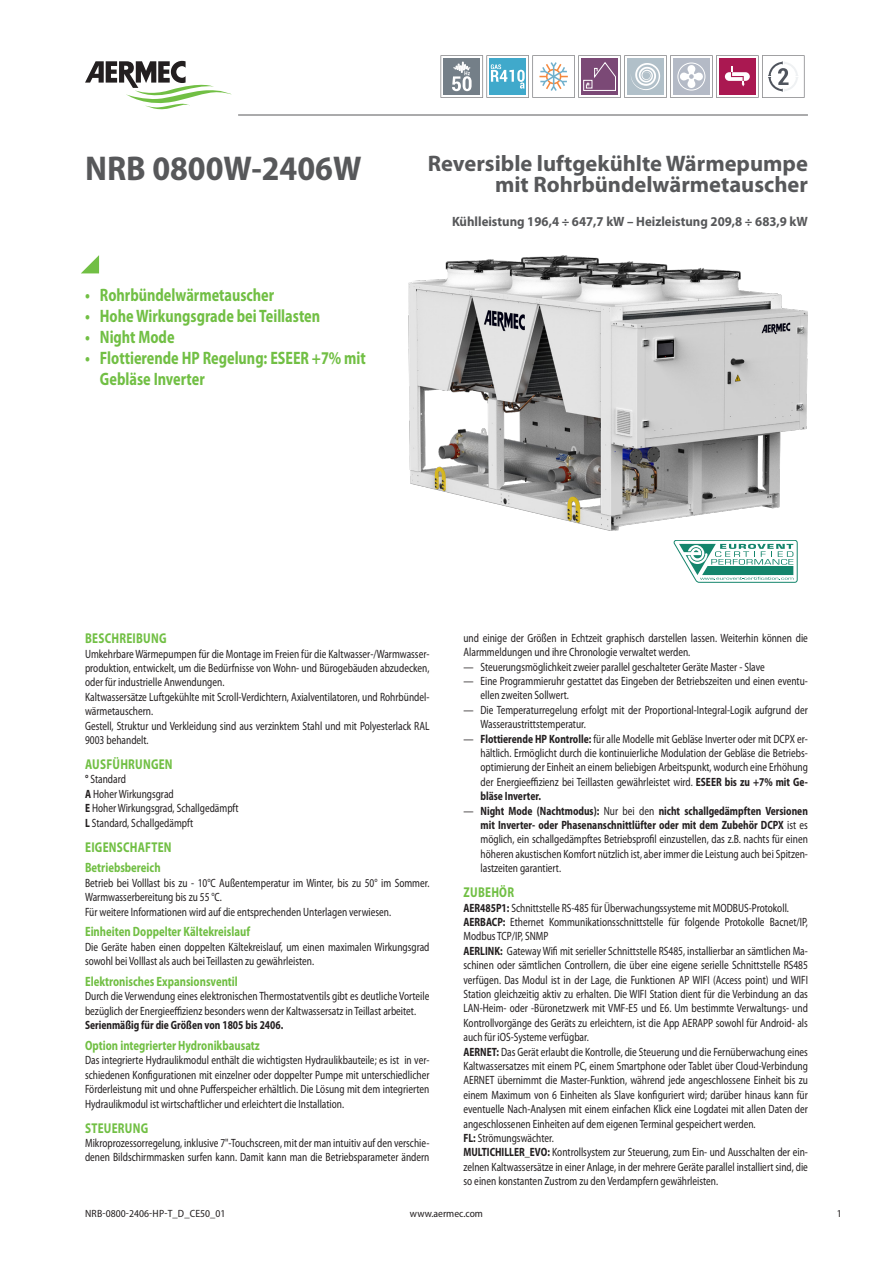
<style>
.page{position:relative;width:893px;height:1263px;background:#fff}
.page>*{position:absolute;margin:0;border:0;box-sizing:border-box;transform-origin:0 0}
.grandezza{font:700 semi-condensed 34.5px "Myriad Pro";color:#57585a}
.descrizione{font:700 22.5px/21px "Myriad Pro";color:#57585a;text-align:right}
.t1{font:700 semi-condensed 18px/21px "Myriad Pro";color:#71bf44;scale:.85 1}
.t2{font:700 semi-condensed 14.25px "Myriad Pro";letter-spacing:.02em;color:#71bf44;scale:.85 1}
.t3{font:700 semi-condensed 13.5px "Myriad Pro";color:#71bf44;scale:.85 1}
.dettaglio{font:700 13.5px "Myriad Pro";color:#57585a;scale:.95 1}
.normaleInline_de{font:semi-condensed 12px/14.4px "Myriad Pro";color:#231f20;text-align:justify;scale:.85 1}
.normale_de{font:semi-condensed 12px/14.4px "Myriad Pro";color:#231f20;scale:.85 1}
.normaleInline_de-2{font:700 semi-condensed 12px "Myriad Pro";color:#231f20;scale:.85 1}
.t4{font:semi-condensed 10.5px "Myriad Pro";color:#231f20}
.s1{font-weight:700}
</style>
<div class="page">
<svg style="left:81px;top:255px;width:18px;height:18px"></svg>
<hr style="left:238px;top:115px;width:570px;height:1px;background:#57585a">
<img style="left:408px;top:256px;width:400px;height:275px">
<svg style="left:85px;top:61px;width:147px;height:48px"></svg>
<svg style="left:441px;top:55px;width:363px;height:43px"></svg>
<svg style="left:674px;top:540px;width:123px;height:43px"></svg>
<p class="grandezza" style="left:85px;top:146px;width:278px">NRB 0800W-2406W</p>
<p class="t1" style="left:85px;top:284px;width:224px">• Rohrbündelwärmetauscher</p>
<p class="t1" style="left:85px;top:305px;width:278px">• Hohe Wirkungsgrade bei Teillasten</p>
<p class="t1" style="left:85px;top:326px;width:107px">• Night Mode</p>
<p class="t1" style="left:100px;top:347px;width:314px;text-indent:-15px">• Flottierende HP Regelung: ESEER +7% mit<br>Gebläse Inverter</p>
<p class="descrizione" style="left:428px;top:153px;width:382px">Reversible luftgekühlte Wärmepumpe mit Rohrbündelwärmetauscher</p>
<p class="dettaglio" style="left:452px;top:213px;width:376px">Kühlleistung 196,4 ÷ 647,7 kW – Heizleistung 209,8 ÷ 683,9 kW</p>
<p class="t2" style="left:85px;top:629px;width:97px">BESCHREIBUNG</p>
<p class="normale_de" style="left:85px;top:646px;width:407px;text-align:justify">Umkehrbare Wärmepumpen für die Montage im Freien für die Kaltwasser-/Warmwasser&shy;produktion, entwickelt, um die Bedürfnisse von Wohn- und Bürogebäuden abzudecken, oder für industrielle Anwendungen.</p>
<p class="normale_de" style="left:85px;top:689px;width:407px">Kaltwassersätze Luftgekühlte mit Scroll-Verdichtern, Axialventilatoren, und Rohrbündel&shy;wärmetauschern.</p>
<p class="normale_de" style="left:85px;top:718px;width:407px">Gestell, Struktur und Verkleidung sind aus verzinktem Stahl und mit Polyesterlack RAL<br>9003 behandelt.</p>
<p class="t2" style="left:85px;top:755px;width:104px">AUSFÜHRUNGEN</p>
<p class="normale_de" style="left:85px;top:772px;width:50px"><span class="s1">°</span> Standard</p>
<p class="normale_de" style="left:85px;top:786px;width:106px"><span class="s1">A</span> Hoher Wirkungsgrad</p>
<p class="normale_de" style="left:85px;top:801px;width:182px"><span class="s1">E</span> Hoher Wirkungsgrad, Schallgedämpft</p>
<p class="normale_de" style="left:85px;top:815px;width:129px"><span class="s1">L</span> Standard, Schallgedämpft</p>
<p class="t2" style="left:85px;top:838px;width:103px">EIGENSCHAFTEN</p>
<p class="t3" style="left:85px;top:859px;width:90px">Betriebsbereich</p>
<p class="normale_de" style="left:85px;top:875px;width:407px">Betrieb bei Volllast bis zu - 10°C Außentemperatur im Winter, bis zu 50° im Sommer.<br>Warmwasserbereitung bis zu 55 °C.</p>
<p class="normale_de" style="left:85px;top:904px;width:362px">Für weitere Informationen wird auf die entsprechenden Unterlagen verwiesen.</p>
<p class="t3" style="left:85px;top:923px;width:196px">Einheiten Doppelter Kältekreislauf</p>
<p class="normale_de" style="left:85px;top:939px;width:407px">Die Geräte haben einen doppelten Kältekreislauf, um einen maximalen Wirkungsgrad sowohl bei Volllast als auch bei Teillasten zu gewährleisten.</p>
<p class="t3" style="left:85px;top:973px;width:181px">Elektronisches Expansionsventil</p>
<p class="normale_de" style="left:85px;top:989px;width:407px">Durch die Verwendung eines elektronischen Thermostatventils gibt es deutliche Vorteile bezüglich der Energieeffizienz besonders wenn der Kaltwassersatz in Teillast arbeitet.</p>
<p class="normaleInline_de-2" style="left:85px;top:1017px;width:235px">Serienmäßig für die Größen von 1805 bis 2406.</p>
<p class="t3" style="left:85px;top:1037px;width:207px">Option integrierter Hydronikbausatz</p>
<p class="normale_de" style="left:85px;top:1053px;width:407px;text-align:justify">Das integrierte Hydraulikmodul enthält die wichtigsten Hydraulikbauteile; es ist in ver&shy;schiedenen Konfigurationen mit einzelner oder doppelter Pumpe mit unterschiedlicher Förderleistung mit und ohne Pufferspeicher erhältlich. Die Lösung mit dem integrierten Hydraulikmodul ist wirtschaftlicher und erleichtert die Installation.</p>
<p class="t2" style="left:85px;top:1118px;width:76px">STEUERUNG</p>
<p class="normale_de" style="left:85px;top:1135px;width:407px">Mikroprozessorregelung, inklusive 7"-Touchscreen, mit der man intuitiv auf den verschie&shy;denen Bildschirmmasken surfen kann. Damit kann man die Betriebsparameter ändern</p>
<p class="normale_de" style="left:463px;top:630px;width:407px">und einige der Größen in Echtzeit graphisch darstellen lassen. Weiterhin können die<br>Alarmmeldungen und ihre Chronologie verwaltet werden.</p>
<p class="normaleInline_de" style="left:463px;top:659px;width:356px">— Steuerungsmöglichkeit zweier parallel geschalteter Geräte Master - Slave</p>
<p class="normaleInline_de" style="left:480px;top:673px;width:387px;text-indent:-17px">— Eine Programmieruhr gestattet das Eingeben der Betriebszeiten und einen eventu&shy;ellen zweiten Sollwert.</p>
<p class="normaleInline_de" style="left:480px;top:702px;width:387px;text-indent:-17px">— Die Temperaturregelung erfolgt mit der Proportional-Integral-Logik aufgrund der<br>Wasseraustrittstemperatur.</p>
<p class="normaleInline_de" style="left:480px;top:731px;width:387px;text-indent:-17px">— <span class="s1">Flottierende HP Kontrolle:</span> für alle Modelle mit Gebläse Inverter oder mit DCPX er&shy;hältlich. Ermöglicht durch die kontinuierliche Modulation der Gebläse die Betriebs&shy;optimierung der Einheit an einem beliebigen Arbeitspunkt, wodurch eine Erhöhung der Energieeffizienz bei Teillasten gewährleistet wird. <span class="s1">ESEER bis zu +7% mit Ge&shy;bläse Inverter.</span></p>
<p class="normaleInline_de" style="left:480px;top:803px;width:387px;text-indent:-17px">— <span class="s1">Night Mode (Nachtmodus):</span> Nur bei den <span class="s1">nicht schallgedämpften Versionen mit Inverter- oder Phasenanschnittlüfter oder mit dem Zubehör DCPX</span> ist es möglich, ein schallgedämpftes Betriebsprofil einzustellen, das z.B. nachts für einen höheren akustischen Komfort nützlich ist, aber immer die Leistung auch bei Spitzen&shy;lastzeiten garantiert.</p>
<p class="t2" style="left:464px;top:883px;width:61px">ZUBEHÖR</p>
<p class="normaleInline_de" style="left:463px;top:900px;width:384px"><span class="s1">AER485P1:</span> Schnittstelle RS-485 für Überwachungssysteme mit MODBUS-Protokoll.</p>
<p class="normaleInline_de" style="left:463px;top:914px;width:407px"><span class="s1">AERBACP:</span> Ethernet Kommunikationsschnittstelle für folgende Protokolle Bacnet/IP,<br>Modbus TCP/IP, SNMP</p>
<p class="normaleInline_de" style="left:463px;top:943px;width:407px"><span class="s1">AERLINK:</span> Gateway Wifi mit serieller Schnittstelle RS485, installierbar an sämtlichen Ma&shy;schinen oder sämtlichen Controllern, die über eine eigene serielle Schnittstelle RS485 verfügen. Das Modul ist in der Lage, die Funktionen AP WIFI (Access point) und WIFI Station gleichzeitig aktiv zu erhalten. Die WIFI Station dient für die Verbindung an das LAN-Heim- oder -Büronetzwerk mit VMF-E5 und E6. Um bestimmte Verwaltungs- und Kontrollvorgänge des Geräts zu erleichtern, ist die App AERAPP sowohl für Android- als auch für iOS-Systeme verfügbar.</p>
<p class="normaleInline_de" style="left:463px;top:1044px;width:407px"><span class="s1">AERNET:</span> Das Gerät erlaubt die Kontrolle, die Steuerung und die Fernüberwachung eines Kaltwassersatzes mit einem PC, einem Smartphone oder Tablet über Cloud-Verbindung AERNET übernimmt die Master-Funktion, während jede angeschlossene Einheit bis zu einem Maximum von 6 Einheiten als Slave konfiguriert wird; darüber hinaus kann für eventuelle Nach-Analysen mit einem einfachen Klick eine Logdatei mit allen Daten der angeschlossenen Einheiten auf dem eigenen Terminal gespeichert werden.</p>
<p class="normaleInline_de" style="left:463px;top:1130px;width:108px"><span class="s1">FL:</span> Strömungswächter.</p>
<p class="normaleInline_de" style="left:463px;top:1145px;width:407px"><span class="s1">MULTICHILLER_EVO:</span> Kontrollsystem zur Steuerung, zum Ein- und Ausschalten der ein&shy;zelnen Kaltwassersätze in einer Anlage, in der mehrere Geräte parallel installiert sind, die so einen konstanten Zustrom zu den Verdampfern gewährleisten.</p>
<p class="t4" style="left:85px;top:1207px;width:142px">NRB-0800-2406-HP-T_D_CE50_01</p>
<p class="t4" style="left:410px;top:1207px;width:75px">www.aermec.com</p>
<p class="t4" style="left:837px;top:1207px;width:6px">1</p>
</div>
